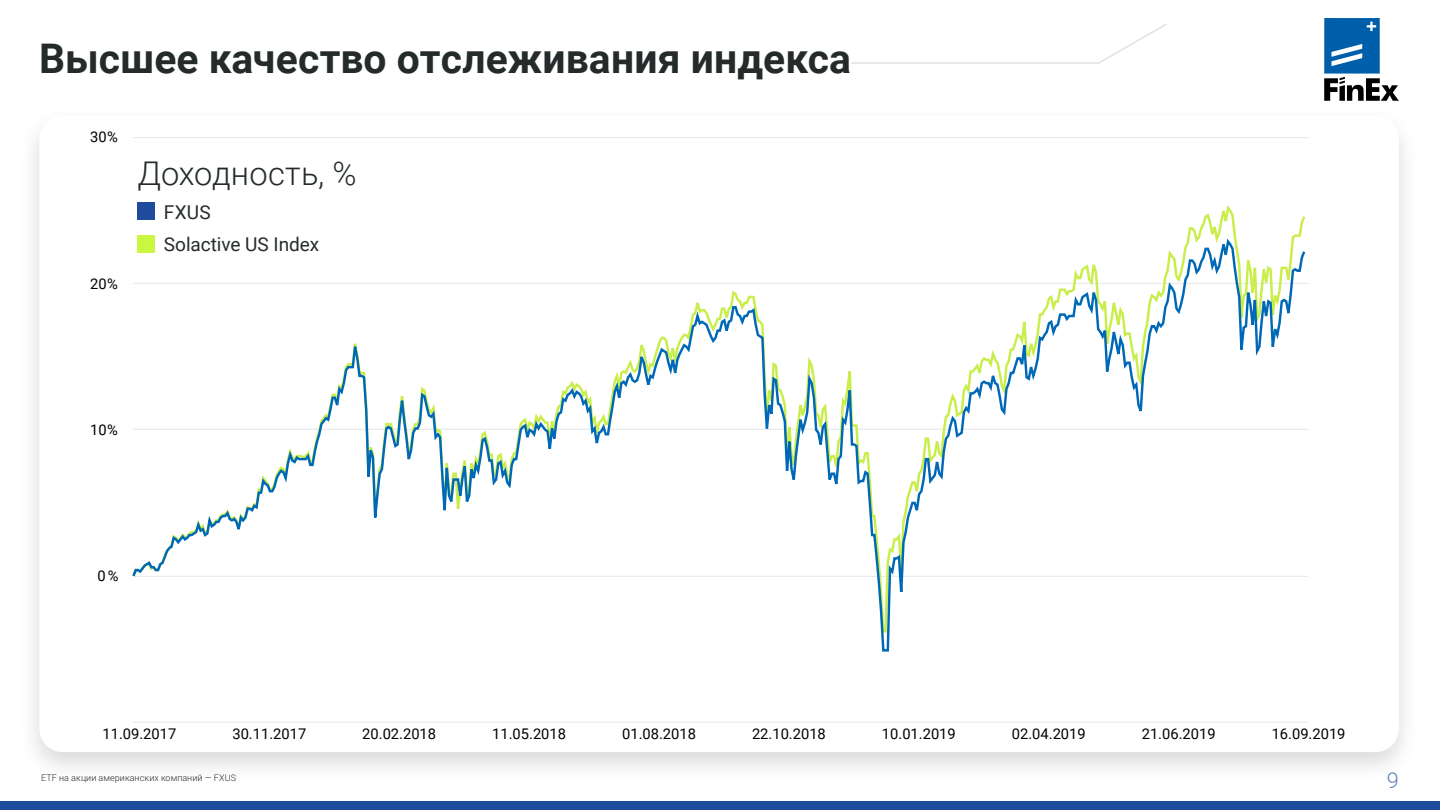
<style>
.page{position:relative;width:1440px;height:810px;background:#fff}
.page>*{position:absolute;margin:0;border:0;box-sizing:border-box;transform-origin:0 0}
.t1{font:700 40.8px "Roboto";letter-spacing:.005em;color:#252b2b}
.t2{font:300 32.62px "Roboto";letter-spacing:.005em;color:#252b2b}
.t3{font:300 21.75px "Roboto";color:#6281ba}
.t4{font:19.05px/32.2px "Roboto";letter-spacing:-.005em;color:#252b2b}
.t5{font:14.7px "Roboto";color:#000}
.t6{font:300 9px "Roboto";letter-spacing:.005em;color:#252b2b}
</style>
<div class="page">
<svg style="left:851px;top:24px;width:316px;height:40px"></svg>
<div style="left:0;top:801px;width:1440px;height:9px;background:#1f4b9d"></div>
<svg style="left:1324px;top:18px;width:75px;height:83px"></svg>
<div style="left:18px;top:105px;width:1402px;height:679px;background:#000;opacity:.15"></div>
<div style="left:39px;top:116px;width:1360px;height:636px;background:#fff;border-radius:23px"></div>
<hr style="left:133px;top:722px;width:1176px;height:1px;background:#eaeaea">
<hr style="left:133px;top:576px;width:1176px;height:1px;background:#eaeaea">
<hr style="left:133px;top:429px;width:1176px;height:1px;background:#eaeaea">
<hr style="left:133px;top:283px;width:1176px;height:1px;background:#eaeaea">
<hr style="left:133px;top:137px;width:1176px;height:1px;background:#eaeaea">
<svg style="left:132px;top:233px;width:1174px;height:419px"></svg>
<div style="left:122px;top:191px;width:357px;height:78px;background:#fff"></div>
<div style="left:138px;top:203px;width:17px;height:17px;background:#1f4b9d"></div>
<div style="left:138px;top:235px;width:17px;height:18px;background:#c9f741"></div>
<h1 class="t1" style="left:39px;top:30px;width:813px">Высшее качество отслеживания индекса</h1>
<p class="t5" style="left:90px;top:126px;width:29px">30%</p>
<p class="t5" style="left:90px;top:273px;width:29px">20%</p>
<h2 class="t2" style="left:138px;top:151px;width:221px">Доходность, %</h2>
<p class="t4" style="left:164px;top:195px;width:157px">FXUS<br>Solactive US Index</p>
<p class="t5" style="left:90px;top:419px;width:29px">10%</p>
<p class="t5" style="left:98px;top:565px;width:22px">0%</p>
<p class="t5" style="left:102px;top:723px;width:75px">11.09.2017</p>
<p class="t5" style="left:232px;top:723px;width:75px">30.11.2017</p>
<p class="t5" style="left:362px;top:723px;width:75px">20.02.2018</p>
<p class="t5" style="left:492px;top:723px;width:75px">11.05.2018</p>
<p class="t5" style="left:622px;top:723px;width:75px">01.08.2018</p>
<p class="t5" style="left:752px;top:723px;width:75px">22.10.2018</p>
<p class="t5" style="left:882px;top:723px;width:75px">10.01.2019</p>
<p class="t5" style="left:1012px;top:723px;width:75px">02.04.2019</p>
<p class="t5" style="left:1142px;top:723px;width:75px">21.06.2019</p>
<p class="t5" style="left:1272px;top:723px;width:75px">16.09.2019</p>
<p class="t6" style="left:41px;top:771px;width:196px">ETF на акции американских компаний — FXUS</p>
<h3 class="t3" style="left:1387px;top:765px;width:14px">9</h3>
</div>
